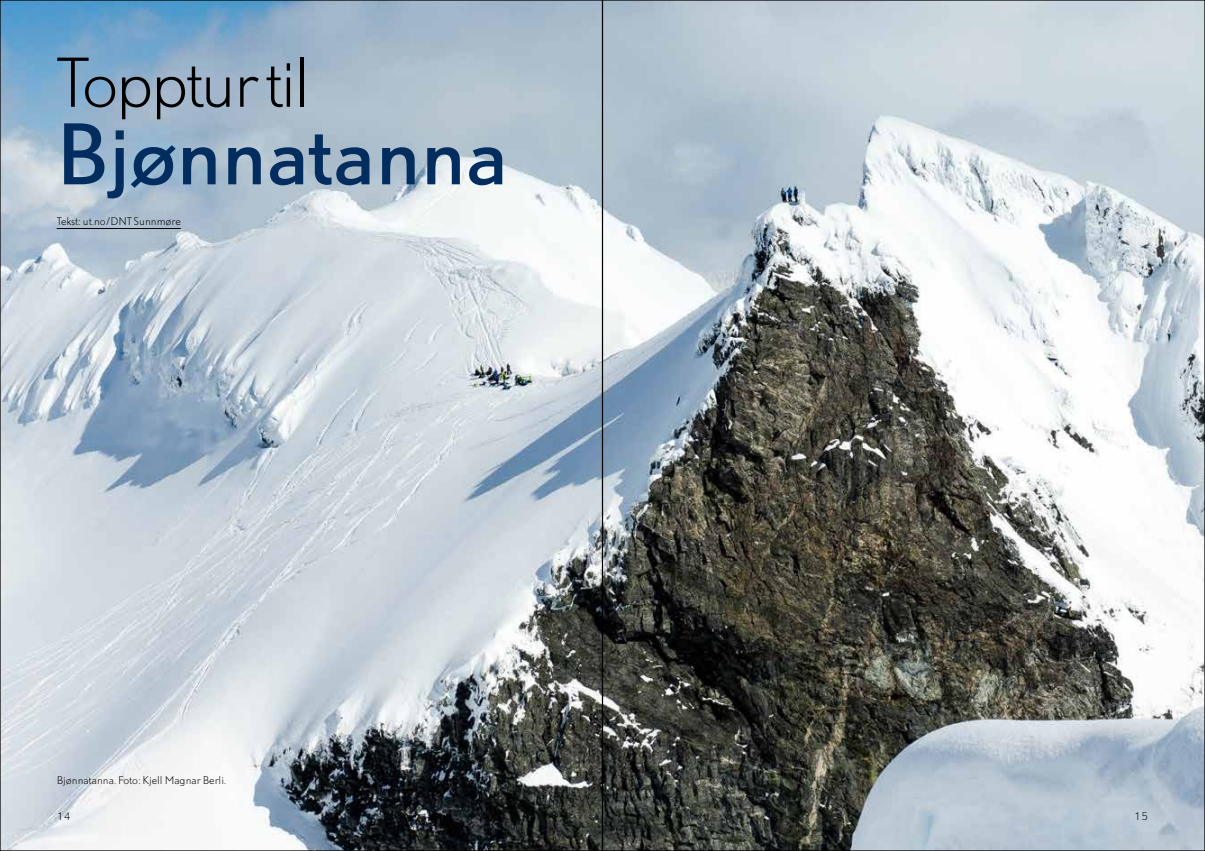
<style>
.page{position:relative;width:1205px;height:851px;background:#fff}
.page>*{position:absolute;margin:0;border:0;box-sizing:border-box;transform-origin:0 0}
.t1{font:77.5px "DTL Nobel TOT";color:#022d5e}
.t2{font:300 62.5px "DTL Nobel TOT";letter-spacing:-.05em;color:#000}
.t3{font:300 10px "DTL Nobel TOT";color:#000}
</style>
<div class="page">
<img style="left:2px;top:2px;width:1201px;height:846px">
<hr style="left:57px;top:228px;width:124px;height:1px;background:#000">
<h2 class="t2" style="left:57px;top:42px;width:256px">Topptur til</h2>
<h1 class="t1" style="left:57px;top:101px;width:453px">Bjønnatanna</h1>
<p class="t3" style="left:57px;top:215px;width:126px">Tekst: ut.no/DNT Sunnmøre</p>
<p class="t3" style="left:57px;top:773px;width:171px">Bjønnatanna. Foto: Kjell Magnar Berli.</p>
<p class="t3" style="left:57px;top:809px;width:15px">14</p>
<p class="t3" style="left:1134px;top:809px;width:15px">15</p>
</div>
